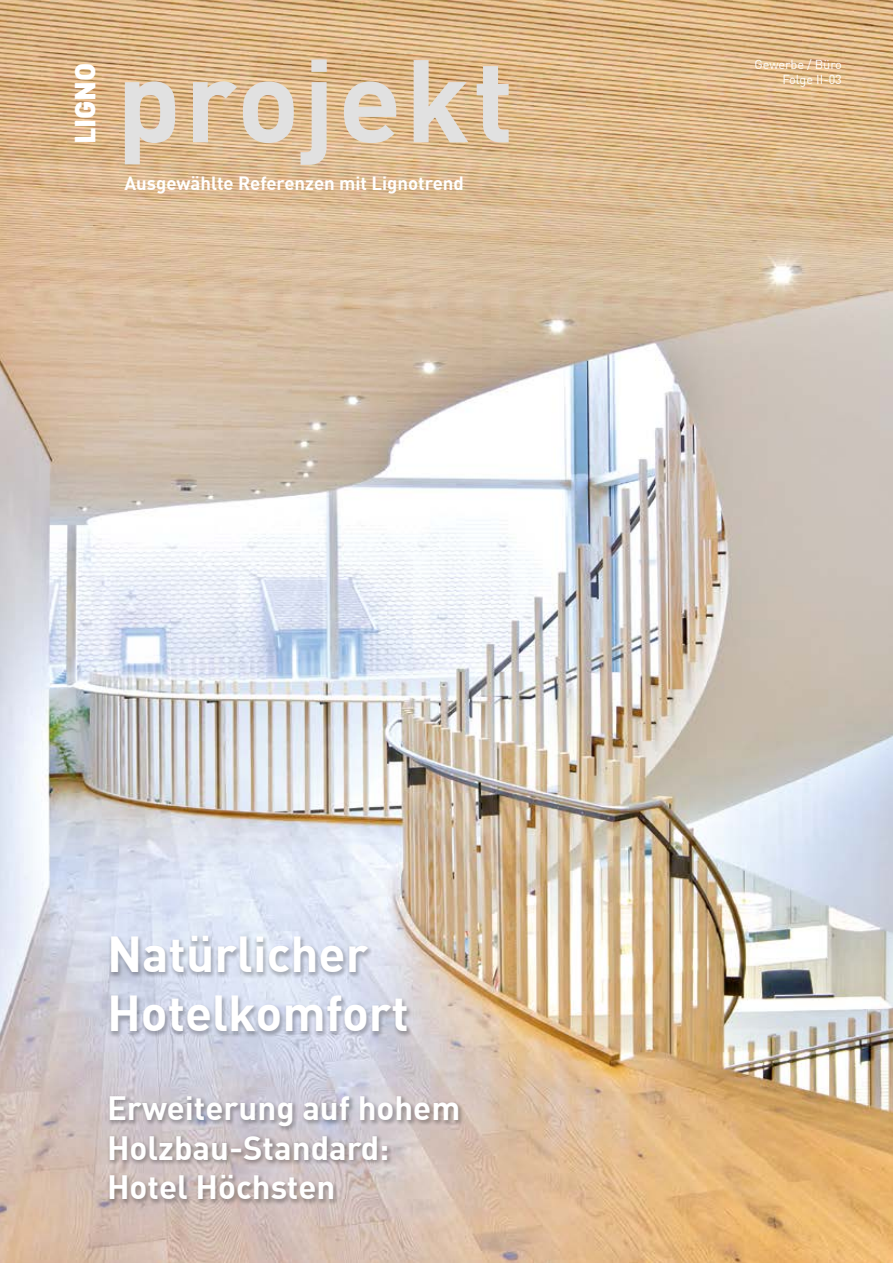
<style>
.page{position:relative;width:893px;height:1263px;background:#fff}
.page>*{position:absolute;margin:0;border:0;box-sizing:border-box;transform-origin:0 0}
.t1{font:700 115.5px "DIN";letter-spacing:.03em;color:#e1e1e1}
.t2{font:700 49.5px/59.4px "DIN";color:#fff}
.t3{font:700 33px/39.6px "DIN";color:#fff}
.t4{font:900 28.5px "DIN";color:#fff}
.t5{font:700 18.75px "DIN";color:#fff}
.t6{font:12.75px/15.3px "DIN";letter-spacing:-.005em;color:#fff;text-align:right}
</style>
<div class="page">
<img style="left:0;top:0;width:893px;height:1263px">
<div style="left:107px;top:1094px;width:358px;height:112px;background:#000;opacity:.25"></div>
<div style="left:108px;top:933px;width:305px;height:104px;background:#000;opacity:.25"></div>
<p class="t4" style="left:66px;top:144px;width:84px;rotate:-90deg">LIGNO</p>
<h1 class="t1" style="left:116px;top:25px;width:399px">projekt</h1>
<p class="t6" style="left:754px;top:57px;width:89px">Gewerbe / Büro<br>Folge II-03</p>
<p class="t5" style="left:124px;top:171px;width:341px">Ausgewählte Referenzen mit Lignotrend</p>
<h2 class="t2" style="left:107px;top:922px;width:303px">Natürlicher<br>Hotelkomfort</h2>
<p class="t3" style="left:107px;top:1087px;width:355px">Erweiterung auf hohem<br>Holzbau-Standard:<br>Hotel Höchsten</p>
</div>
